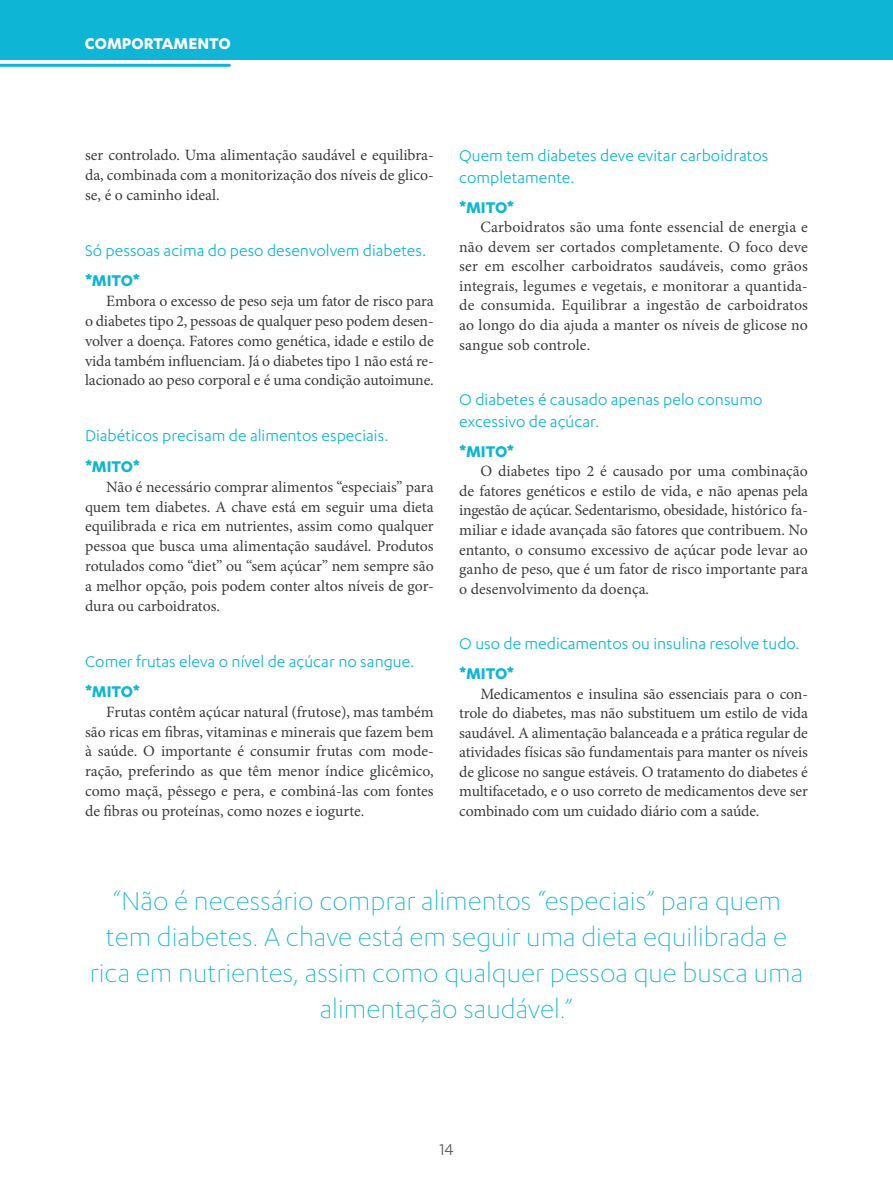
<style>
.page{position:relative;width:893px;height:1191px;background:#fff}
.page>*{position:absolute;margin:0;border:0;box-sizing:border-box;transform-origin:0 0}
.t1{font:300 30px/36px "Karbon";color:#0fb5d5;text-align:center}
.t2{font:18px/21.6px "Karbon";color:#0fb5d5}
.t3{font:700 18px "Karbon";color:#0fb5d5}
.t4{font:700 18px "Karbon";color:#fff}
.t5{font:18px "Karbon";color:#575756}
.t6{font:15.75px/19.5px "Minion Pro";letter-spacing:-.005em;color:#3c3c3b;text-align:justify}
</style>
<div class="page">
<div style="left:0;top:0;width:893px;height:60px;background:#0fb5d5"></div>
<hr style="left:0;top:64px;width:229px;height:3px;background:#0fb5d5">
<p class="t4" style="left:85px;top:33px;width:147px">COMPORTAMENTO</p>
<p class="t6" style="left:85px;top:145px;width:350px">ser controlado. Uma alimentação saudável e equilibra&shy;da, combinada com a monitorização dos níveis de glico&shy;se, é o caminho ideal.</p>
<p class="t2" style="left:85px;top:239px;width:343px">Só pessoas acima do peso desenvolvem diabetes.</p>
<p class="t3" style="left:85px;top:271px;width:56px">*MITO*</p>
<p class="t6" style="left:85px;top:291px;width:350px;text-indent:21px">Embora o excesso de peso seja um fator de risco para o diabetes tipo 2, pessoas de qualquer peso podem desen&shy;volver a doença. Fatores como genética, idade e estilo de vida também influenciam. Já o diabetes tipo 1 não está re&shy;lacionado ao peso corporal e é uma condição autoimune.</p>
<p class="t2" style="left:85px;top:425px;width:305px">Diabéticos precisam de alimentos especiais.</p>
<p class="t3" style="left:85px;top:456px;width:56px">*MITO*</p>
<p class="t6" style="left:85px;top:477px;width:350px;text-indent:21px">Não é necessário comprar alimentos “especiais” para quem tem diabetes. A chave está em seguir uma dieta equilibrada e rica em nutrientes, assim como qualquer pessoa que busca uma alimentação saudável. Produtos rotulados como “diet” ou “sem açúcar” nem sempre são a melhor opção, pois podem conter altos níveis de gor&shy;dura ou carboidratos.</p>
<p class="t2" style="left:85px;top:650px;width:331px">Comer frutas eleva o nível de açúcar no sangue.</p>
<p class="t3" style="left:85px;top:681px;width:56px">*MITO*</p>
<p class="t6" style="left:85px;top:702px;width:350px;text-indent:21px">Frutas contêm açúcar natural (frutose), mas também são ricas em fibras, vitaminas e minerais que fazem bem à saúde. O importante é consumir frutas com mode&shy;ração, preferindo as que têm menor índice glicêmico, como maçã, pêssego e pera, e combiná-las com fontes de fibras ou proteínas, como nozes e iogurte.</p>
<p class="t2" style="left:459px;top:144px;width:311px">Quem tem diabetes deve evitar carboidratos completamente.</p>
<p class="t3" style="left:459px;top:197px;width:56px">*MITO*</p>
<p class="t6" style="left:459px;top:218px;width:350px;text-indent:21px">Carboidratos são uma fonte essencial de energia e não devem ser cortados completamente. O foco deve ser em escolher carboidratos saudáveis, como grãos integrais, legumes e vegetais, e monitorar a quantida&shy;de consumida. Equilibrar a ingestão de carboidratos ao longo do dia ajuda a manter os níveis de glicose no sangue sob controle.</p>
<p class="t2" style="left:459px;top:388px;width:305px">O diabetes é causado apenas pelo consumo excessivo de açúcar.</p>
<p class="t3" style="left:459px;top:441px;width:56px">*MITO*</p>
<p class="t6" style="left:459px;top:462px;width:350px;text-indent:21px">O diabetes tipo 2 é causado por uma combinação de fatores genéticos e estilo de vida, e não apenas pela ingestão de açúcar. Sedentarismo, obesidade, histórico fa&shy;miliar e idade avançada são fatores que contribuem. No entanto, o consumo excessivo de açúcar pode levar ao ganho de peso, que é um fator de risco importante para o desenvolvimento da doença.</p>
<p class="t2" style="left:459px;top:632px;width:342px">O uso de medicamentos ou insulina resolve tudo.</p>
<p class="t3" style="left:459px;top:663px;width:56px">*MITO*</p>
<p class="t6" style="left:459px;top:684px;width:350px;text-indent:21px">Medicamentos e insulina são essenciais para o con&shy;trole do diabetes, mas não substituem um estilo de vida saudável. A alimentação balanceada e a prática regular de atividades físicas são fundamentais para manter os níveis de glicose no sangue estáveis. O tratamento do diabetes é multifacetado, e o uso correto de medicamentos deve ser combinado com um cuidado diário com a saúde.</p>
<h1 class="t1" style="left:90px;top:881px;width:715px">“Não é necessário comprar alimentos “especiais” para quem tem diabetes. A chave está em seguir uma dieta equilibrada e rica em nutrientes, assim como qualquer pessoa que busca uma alimentação saudável.”</h1>
<p class="t5" style="left:439px;top:1139px;width:16px">14</p>
</div>
